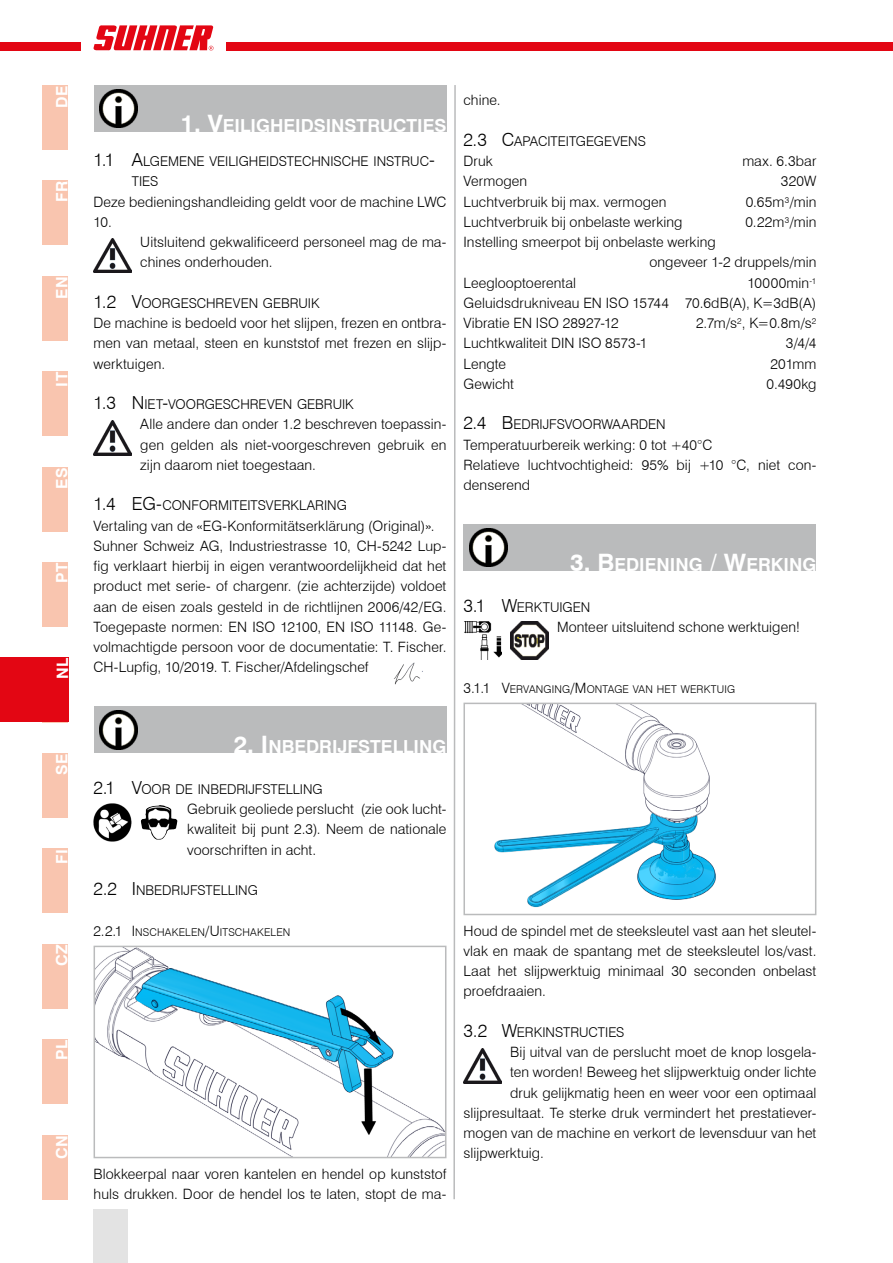
<style>
.page{position:relative;width:893px;height:1263px;background:#fff}
.page>*{position:absolute;margin:0;border:0;box-sizing:border-box;transform-origin:0 0}
.t1{font:700 18px "Swiss 721 BT";color:#fff}
.t2{font:300 18px "Swiss 721 BT";color:#000}
.t3{font:700 15.75px "Swiss 721 BT";letter-spacing:.05em;color:#fff}
.t4{font:300 14.25px/20.2px "Swiss 721 BT";letter-spacing:.005em;color:#000}
.t5{font:300 13.5px/20.2px "Swiss 721 BT";color:#000}
.t6{font:300 10.65px "Swiss 721 BT";letter-spacing:.015em;color:#000}
.s1{font-size:24px}
.s2{font-size:18px}
.s3{font-size:14.25px}
</style>
<div class="page">
<div style="left:43px;top:1135px;width:25px;height:64px;background:#f9c5af"></div>
<div style="left:43px;top:1039px;width:25px;height:65px;background:#f9c5af"></div>
<div style="left:43px;top:944px;width:25px;height:64px;background:#f9c5af"></div>
<div style="left:43px;top:849px;width:25px;height:64px;background:#f9c5af"></div>
<div style="left:43px;top:753px;width:25px;height:64px;background:#f9c5af"></div>
<img style="left:94px;top:238px;width:38px;height:35px">
<img style="left:94px;top:420px;width:38px;height:35px">
<div style="left:94px;top:707px;width:352px;height:46px;background:#babbbc"></div>
<img style="left:100px;top:711px;width:38px;height:38px">
<img style="left:94px;top:804px;width:38px;height:37px">
<img style="left:141px;top:805px;width:36px;height:34px">
<div style="left:94px;top:85px;width:352px;height:47px;background:#babbbc"></div>
<img style="left:100px;top:89px;width:38px;height:39px">
<img style="left:394px;top:662px;width:29px;height:23px">
<img style="left:97px;top:949px;width:346px;height:206px">
<div style="left:94px;top:946px;width:352px;height:212px;border:2px solid #babbbc"></div>
<div style="left:463px;top:524px;width:353px;height:47px;background:#babbbc"></div>
<img style="left:469px;top:529px;width:39px;height:38px">
<img style="left:464px;top:621px;width:38px;height:38px">
<img style="left:510px;top:621px;width:39px;height:38px">
<img style="left:463px;top:1048px;width:39px;height:35px">
<img style="left:494px;top:706px;width:222px;height:202px">
<div style="left:463px;top:703px;width:353px;height:212px;border:2px solid #babbbc"></div>
<div style="left:43px;top:562px;width:25px;height:65px;background:#f9c5af"></div>
<div style="left:43px;top:467px;width:25px;height:64px;background:#f9c5af"></div>
<div style="left:43px;top:372px;width:25px;height:64px;background:#f9c5af"></div>
<div style="left:43px;top:276px;width:25px;height:65px;background:#f9c5af"></div>
<div style="left:43px;top:181px;width:25px;height:64px;background:#f9c5af"></div>
<div style="left:43px;top:85px;width:25px;height:65px;background:#f9c5af"></div>
<div style="left:0;top:43px;width:893px;height:8px;background:#e30613"></div>
<div style="left:81px;top:17px;width:144px;height:42px;background:#fff"></div>
<svg style="left:93px;top:25px;width:120px;height:26px"></svg>
<svg style="left:453px;top:85px;width:3px;height:1115px"></svg>
<div style="left:93px;top:1209px;width:34px;height:54px;background:#e3e3e3"></div>
<div style="left:0;top:657px;width:68px;height:65px;background:#e30613"></div>
<p class="t3" style="left:52px;top:108px;width:24px;rotate:-90deg">DE</p>
<p class="t3" style="left:52px;top:202px;width:23px;rotate:-90deg">FR</p>
<p class="t3" style="left:52px;top:299px;width:24px;rotate:-90deg">EN</p>
<p class="t3" style="left:52px;top:387px;width:16px;rotate:-90deg">IT</p>
<p class="t3" style="left:52px;top:489px;width:23px;rotate:-90deg">ES</p>
<p class="t3" style="left:52px;top:583px;width:22px;rotate:-90deg">PT</p>
<p class="t3" style="left:53px;top:679px;width:23px;rotate:-90deg">NL</p>
<p class="t3" style="left:52px;top:775px;width:23px;rotate:-90deg">SE</p>
<p class="t3" style="left:52px;top:864px;width:17px;rotate:-90deg">FI</p>
<p class="t3" style="left:52px;top:966px;width:23px;rotate:-90deg">CZ</p>
<p class="t3" style="left:52px;top:1060px;width:22px;rotate:-90deg">PL</p>
<p class="t3" style="left:52px;top:1159px;width:26px;rotate:-90deg">CN</p>
<p class="t1" style="left:181px;top:114px;width:51px"><span class="s1">1. V</span>EILI</p>
<p class="t1" style="left:256px;top:114px;width:39px">GHEIDSINSTR</p>
<p class="t1" style="left:380px;top:114px;width:25px">UCTIES</p>
<p class="t5" style="left:132px;top:151px;width:305px;text-indent:-38px"><span class="s2">1.1 A</span>LGEMENE VEILIGHEIDSTECHNISCHE INSTRUC<span class="s2">-<br></span>TIES</p>
<p class="t4" style="left:94px;top:191px;width:354px">Deze bedieningshandleiding geldt voor de machine LWC<br>10.</p>
<p class="t4" style="left:140px;top:232px;width:308px">Uitsluitend gekwalificeerd personeel mag de ma&shy;chines onderhouden.</p>
<p class="t5" style="left:94px;top:293px;width:227px"><span class="s2">1.2 V</span>OORGESCHREVEN GEBRUIK</p>
<p class="t4" style="left:94px;top:313px;width:354px;text-align:justify">De machine is bedoeld voor het slijpen, frezen en ontbra&shy;men van metaal, steen en kunststof met frezen en slijp&shy;werktuigen.</p>
<p class="t5" style="left:94px;top:394px;width:261px"><span class="s2">1.3 N</span> IET<span class="s2">-</span>VOORGESCHREVEN GEBRUIK</p>
<p class="t4" style="left:140px;top:414px;width:308px;text-align:justify">Alle andere dan onder 1.2 beschreven toepassin&shy;gen gelden als niet-voorgeschreven gebruik en zijn daarom niet toegestaan.</p>
<p class="t2" style="left:94px;top:493px;width:37px">1.4 EG</p>
<p class="t5" style="left:156px;top:495px;width:192px"><span class="s2">-</span>CONFORMITEITSVERKLARING</p>
<p class="t4" style="left:94px;top:515px;width:354px">Vertaling van de «EG-Konformitätserklärung (Original)».<br>Suhner Schweiz AG, Industriestrasse 10, CH-5242 Lup&shy;fig verklaart hierbij in eigen verantwoordelijkheid dat het product met serie- of chargenr. (zie achterzijde) voldoet aan de eisen zoals gesteld in de richtlijnen 2006/42/EG.<br>Toegepaste normen: EN ISO 12100, EN ISO 11148. Ge&shy;volmachtigde persoon voor de documentatie: T. Fischer.<br>CH-Lupfig, 10/2019. T. Fischer/Afdelingschef</p>
<p class="t1" style="left:234px;top:736px;width:72px"><span class="s1">2. I</span>NBEDRI</p>
<p class="t1" style="left:338px;top:736px;width:22px">JFSTELLIN</p>
<p class="t1" style="left:432px;top:736px;width:15px">G</p>
<p class="t5" style="left:94px;top:779px;width:231px"><span class="s2">2.1 V</span>OOR DE INBEDRIJFSTELLING</p>
<p class="t4" style="left:187px;top:799px;width:261px;text-align:justify">Gebruik geoliede perslucht (zie ook lucht&shy;kwaliteit bij punt 2.3). Neem de nationale voorschriften in acht.</p>
<p class="t5" style="left:94px;top:880px;width:166px"><span class="s2">2.2 I</span> NBEDRIJFSTELLING</p>
<p class="t6" style="left:94px;top:925px;width:198px"><span class="s3">2.2.1 I</span> NSCHAKELEN<span class="s3">/U</span> ITSCHAKELEN</p>
<p class="t4" style="left:94px;top:1163px;width:354px">Blokkeerpal naar voren kantelen en hendel op kunststof huls drukken. Door de hendel los te laten, stopt de ma-</p>
<p class="t4" style="left:463px;top:90px;width:39px">chine.</p>
<p class="t5" style="left:463px;top:131px;width:184px"><span class="s2">2.3 C</span>APACITEITGEGEVENS</p>
<p class="t4" style="left:463px;top:151px;width:31px">Druk</p>
<p class="t4" style="left:742px;top:151px;width:76px">max. 6.3bar</p>
<p class="t4" style="left:463px;top:171px;width:65px">Vermogen</p>
<p class="t4" style="left:781px;top:171px;width:37px">320W</p>
<p class="t4" style="left:463px;top:191px;width:205px">Luchtverbruik bij max. vermogen</p>
<p class="t4" style="left:746px;top:191px;width:72px">0.65m<sup>3</sup>/min</p>
<p class="t4" style="left:463px;top:211px;width:221px">Luchtverbruik bij onbelaste werking</p>
<p class="t4" style="left:745px;top:211px;width:72px">0.22m<sup>3</sup>/min</p>
<p class="t4" style="left:463px;top:232px;width:254px">Instelling smeerpot bij onbelaste werking</p>
<p class="t4" style="left:649px;top:252px;width:169px">ongeveer 1-2 druppels/min</p>
<p class="t4" style="left:463px;top:272px;width:114px">Leeglooptoerental</p>
<p class="t4" style="left:463px;top:272px;width:354px;text-align:justify;text-indent:284px">10000min<sup>-1<br></sup>Geluidsdrukniveau EN ISO 15744 70.6dB(A), K=3dB(A)<br>Vibratie EN ISO 28927-12</p>
<p class="t4" style="left:696px;top:313px;width:122px">2.7m/s<sup>2</sup>, K=0.8m/s<sup>2</sup></p>
<p class="t4" style="left:463px;top:333px;width:186px">Luchtkwaliteit DIN ISO 8573-1</p>
<p class="t4" style="left:786px;top:333px;width:32px">3/4/4</p>
<p class="t4" style="left:463px;top:353px;width:44px">Lengte</p>
<p class="t4" style="left:770px;top:353px;width:47px">201mm</p>
<p class="t4" style="left:463px;top:373px;width:52px">Gewicht</p>
<p class="t4" style="left:767px;top:373px;width:51px">0.490kg</p>
<p class="t5" style="left:463px;top:414px;width:204px"><span class="s2">2.4 B</span>EDRIJFSVOORWAARDEN</p>
<p class="t4" style="left:463px;top:434px;width:354px">Temperatuurbereik werking: 0 tot +40°C<br>Relatieve luchtvochtigheid: 95% bij +10 °C, niet con&shy;denserend</p>
<p class="t1" style="left:570px;top:554px;width:56px"><span class="s1">3. B</span>EDIENIN</p>
<p class="t1" style="left:689px;top:554px;width:129px">G <span class="s1">/ W</span>ERKING</p>
<p class="t5" style="left:463px;top:597px;width:128px"><span class="s2">3.1 W</span>ERKTUIGEN</p>
<p class="t4" style="left:557px;top:616px;width:245px">Monteer uitsluitend schone werktuigen!</p>
<p class="t6" style="left:463px;top:682px;width:273px"><span class="s3">3.1.1 V</span>ERVANGING<span class="s3">/M</span> ONTAGE VAN HET WERKTUIG</p>
<p class="t4" style="left:463px;top:920px;width:354px;text-align:justify">Houd de spindel met de steeksleutel vast aan het sleutel&shy;vlak en maak de spantang met de steeksleutel los/vast.<br>Laat het slijpwerktuig minimaal 30 seconden onbelast proefdraaien.</p>
<p class="t5" style="left:463px;top:1022px;width:162px"><span class="s2">3.2 W</span>ERKINSTRUCTIES</p>
<p class="t4" style="left:510px;top:1042px;width:308px">Bij uitval van de perslucht moet de knop losgela-</p>
<p class="t4" style="left:510px;top:1062px;width:308px">ten worden! Beweeg het slijpwerktuig onder lichte</p>
<p class="t4" style="left:510px;top:1082px;width:308px">druk gelijkmatig heen en weer voor een optimaal</p>
<p class="t4" style="left:463px;top:1102px;width:354px">slijpresultaat. Te sterke druk vermindert het prestatiever-</p>
<p class="t4" style="left:463px;top:1123px;width:354px">mogen van de machine en verkort de levensduur van het</p>
<p class="t4" style="left:463px;top:1143px;width:82px">slijpwerktuig.</p>
</div>
